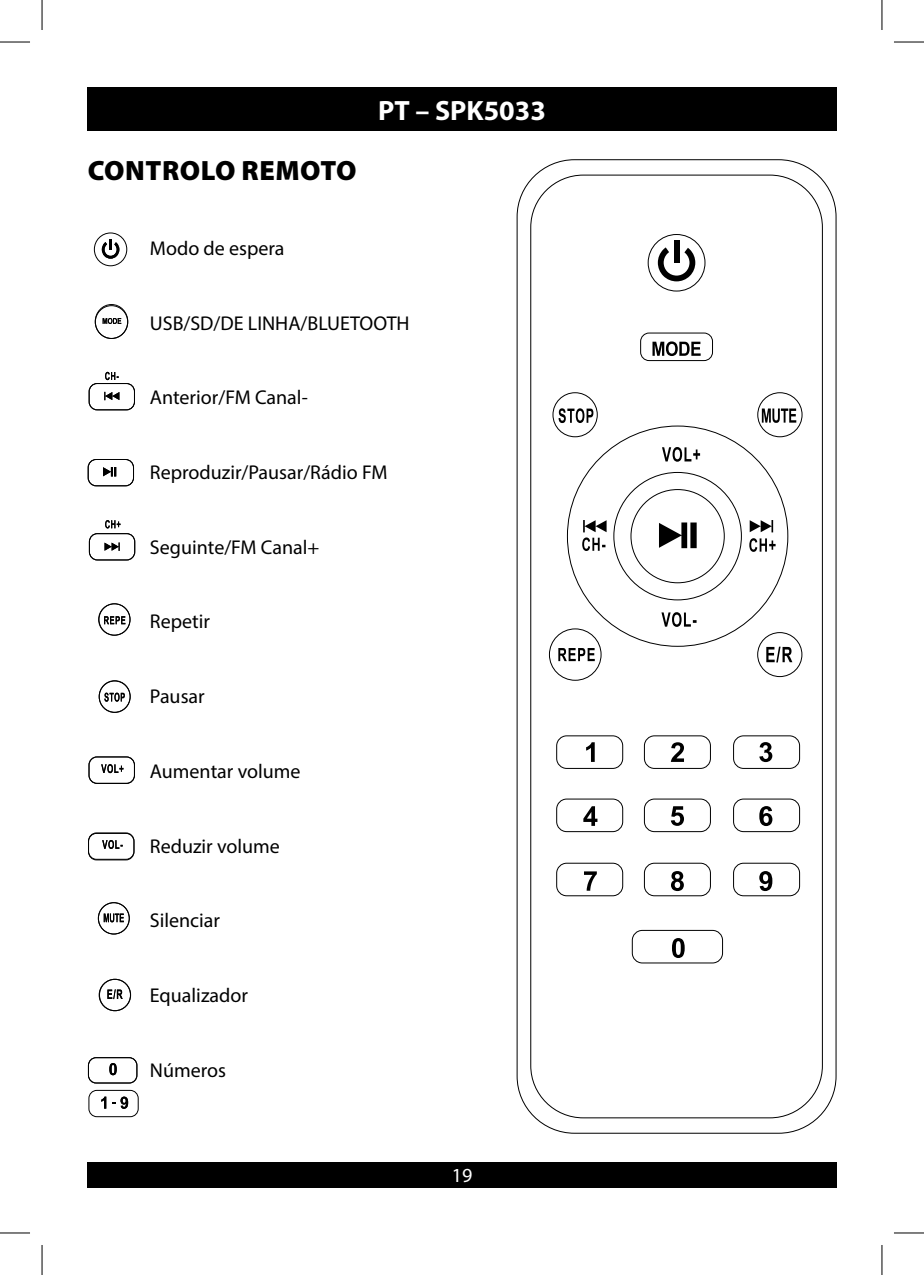
<style>
.page{position:relative;width:924px;height:1275px;background:#fff}
.page>*{position:absolute;margin:0;border:0;box-sizing:border-box;transform-origin:0 0}
.HEADING{font:900 28px "Myriad Pro";letter-spacing:.02em;color:#000}
.t1{font:700 28px "Myriad Pro";color:#fff}
.PLAIN_TEXT{font:20px "Myriad Pro";color:#000}
.t2{font:20px "Myriad Pro";color:#fff}
</style>
<div class="page">
<div style="left:87px;top:87px;width:749px;height:44px;background:#000"></div>
<div style="left:87px;top:1162px;width:749px;height:25px;background:#000"></div>
<svg style="left:516px;top:159px;width:320px;height:975px"></svg>
<svg style="left:529px;top:174px;width:294px;height:944px"></svg>
<svg style="left:93px;top:232px;width:36px;height:107px"></svg>
<svg style="left:87px;top:372px;width:52px;height:745px"></svg>
<hr style="left:0;top:42px;width:30px;height:1px;background:#000">
<hr style="left:893px;top:42px;width:30px;height:1px;background:#000">
<hr style="left:0;top:1232px;width:30px;height:1px;background:#000">
<hr style="left:893px;top:1232px;width:30px;height:1px;background:#000">
<hr style="left:42px;top:0;width:1px;height:30px;background:#000">
<hr style="left:42px;top:1245px;width:1px;height:30px;background:#000">
<hr style="left:881px;top:0;width:1px;height:30px;background:#000">
<hr style="left:881px;top:1245px;width:1px;height:30px;background:#000">
<p class="HEADING" style="left:88px;top:152px;width:270px">CONTROLO REMOTO</p>
<p class="PLAIN_TEXT" style="left:150px;top:236px;width:136px">Modo de espera</p>
<h1 class="t1" style="left:378px;top:92px;width:169px">PT – SPK5033</h1>
<p class="PLAIN_TEXT" style="left:150px;top:310px;width:261px">USB/SD/DE LINHA/BLUETOOTH</p>
<p class="PLAIN_TEXT" style="left:150px;top:385px;width:159px">Anterior/FM Canal-</p>
<p class="PLAIN_TEXT" style="left:150px;top:460px;width:239px">Reproduzir/Pausar/Rádio FM</p>
<p class="PLAIN_TEXT" style="left:150px;top:535px;width:171px">Seguinte/FM Canal+</p>
<p class="PLAIN_TEXT" style="left:150px;top:609px;width:62px">Repetir</p>
<p class="PLAIN_TEXT" style="left:150px;top:684px;width:56px">Pausar</p>
<p class="PLAIN_TEXT" style="left:150px;top:759px;width:152px">Aumentar volume</p>
<p class="PLAIN_TEXT" style="left:150px;top:833px;width:132px">Reduzir volume</p>
<p class="PLAIN_TEXT" style="left:150px;top:908px;width:72px">Silenciar</p>
<p class="PLAIN_TEXT" style="left:150px;top:983px;width:100px">Equalizador</p>
<p class="PLAIN_TEXT" style="left:150px;top:1057px;width:78px">Números</p>
<p class="t2" style="left:451px;top:1163px;width:22px">19</p>
</div>
